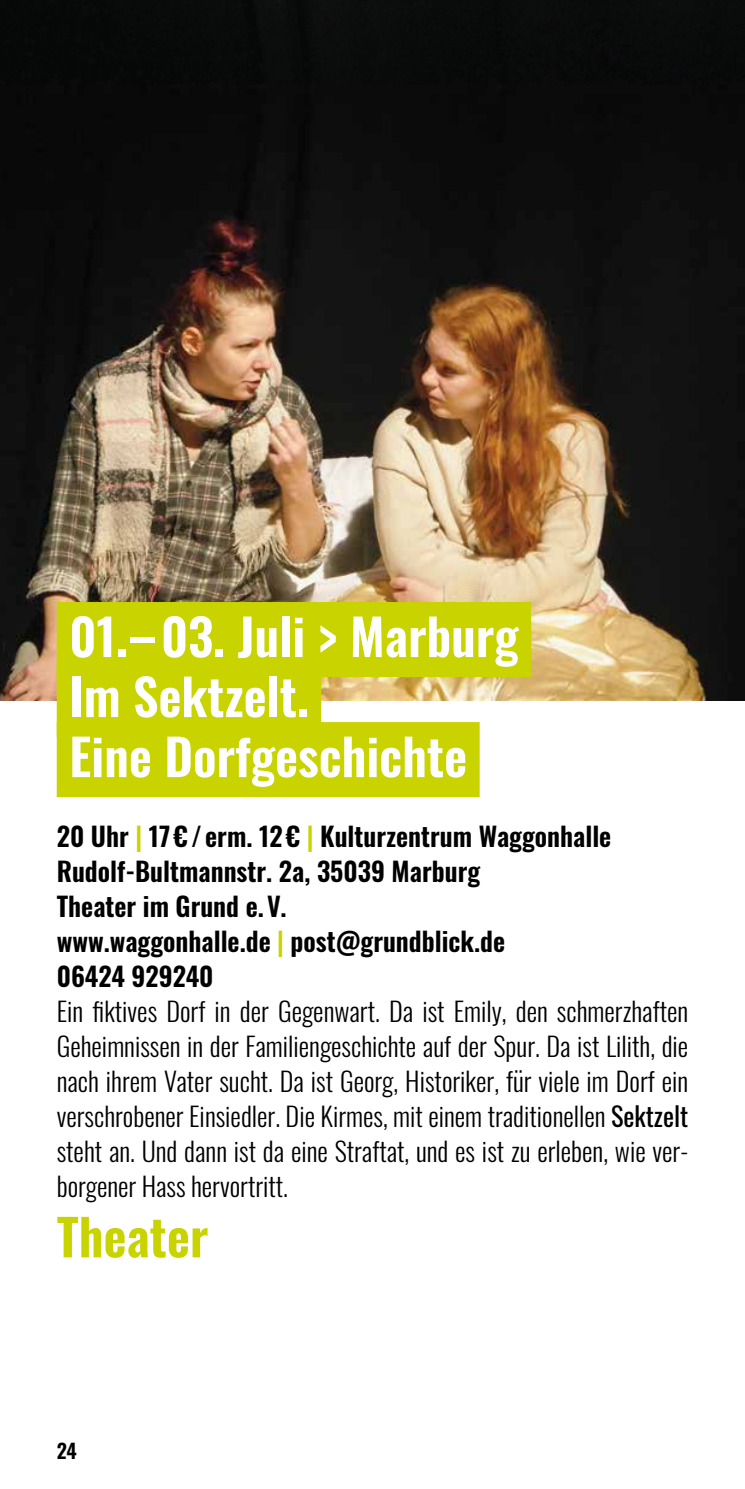
<style>
.page{position:relative;width:745px;height:1489px;background:#fff}
.page>*{position:absolute;margin:0;border:0;box-sizing:border-box;transform-origin:0 0}
.t1{font:600 50px/60px "Oswald";color:#fff}
.t2{font:600 50px "Oswald";color:#c8d300}
.t3{font:300 26.25px/35px "Oswald";color:#000;text-align:justify}
.t4{font:600 26.25px/35px "Oswald";color:#000}
.t5{font:600 20px "Oswald";color:#000}
.s1{color:#c8d300}
.s2{font-weight:400}
</style>
<div class="page">
<div style="left:0;top:0;width:744px;height:85px;background:#090a0a"></div>
<img style="left:0;top:85px;width:744px;height:615px">
<div style="left:57px;top:602px;width:474px;height:75px;background:#c8d300"></div>
<div style="left:57px;top:662px;width:264px;height:75px;background:#c8d300"></div>
<div style="left:57px;top:722px;width:422px;height:75px;background:#c8d300"></div>
<h1 class="t1" style="left:69px;top:609px;width:450px">01.–03. Juli &gt; Marburg<br>Im Sektzelt.<br>Eine Dorfgeschichte</h1>
<p class="t4" style="left:57px;top:820px;width:555px">20 Uhr <span class="s1">|</span> 17€/ erm. 12€ <span class="s1">|</span> Kulturzentrum Waggonhalle Rudolf-Bultmannstr. 2a, 35039 Marburg<br>Theater im Grund e.V.<br>www.waggonhalle.de <span class="s1">|</span> post@grundblick.de<br>06424 929240</p>
<p class="t3" style="left:57px;top:991px;width:632px">Ein fiktives Dorf in der Gegenwart. Da ist Emily, den schmerzhaften Geheimnissen in der Familiengeschichte auf der Spur. Da ist Lilith, die nach ihrem Vater sucht. Da ist Georg, Historiker, für viele im Dorf ein verschrobener Einsiedler. Die Kirmes, mit einem traditionellen <span class="s2">Sektzelt </span>steht an. Und dann ist da eine Straftat, und es ist zu erleben, wie ver&shy;borgener Hass hervortritt.</p>
<h1 class="t2" style="left:57px;top:1210px;width:153px">Theater</h1>
<p class="t5" style="left:57px;top:1439px;width:22px">24</p>
</div>
